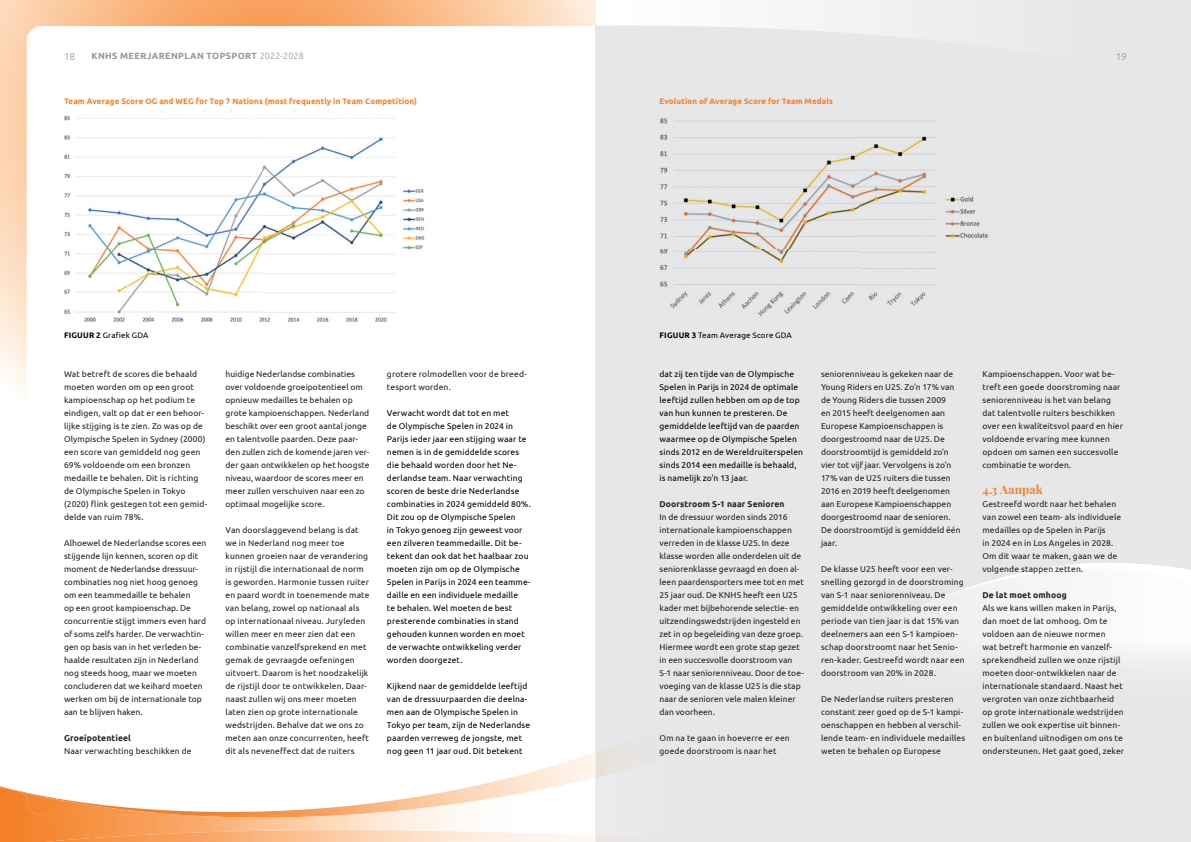
<style>
.page{position:relative;width:1191px;height:842px;background:#fff}
.page>*{position:absolute;margin:0;border:0;box-sizing:border-box;transform-origin:0 0}
.t1{font:700 12px "Playfair Display";letter-spacing:.02em;color:#f48026}
.t2{font:300 10px "Ubuntu";color:#939598}
.t3{font:700 9px "Ubuntu";letter-spacing:.045em;color:#939598}
.t4{font:8.5px/13px "Ubuntu";letter-spacing:.01em;color:#231f20}
.t5{font:8.5px/13px "Ubuntu";letter-spacing:.015em;color:#000001}
.t6{font:700 8.5px "Ubuntu";letter-spacing:.015em;color:#231f20}
.t7{font:700 8px "Ubuntu";letter-spacing:.02em;color:#f48026}
.t8{font:8px "Ubuntu";letter-spacing:.015em;color:#000001}
.s1{font-weight:300}
.s2{font-weight:700}
</style>
<div class="page">
<svg style="left:0;top:0;width:595px;height:390px;background:#fbc89e"></svg>
<svg style="left:27px;top:26px;width:568px;height:364px"></svg>
<div style="left:595px;top:0;width:596px;height:842px;background:#e6e7e9"></div>
<img style="left:514px;top:753px;width:81px;height:24px">
<img style="left:0;top:787px;width:462px;height:55px">
<img style="left:27px;top:777px;width:567px;height:38px">
<img style="left:44px;top:830px;width:551px;height:12px">
<div style="left:983px;top:635px;width:208px;height:24px;background:#f3f4f4"></div>
<svg style="left:870px;top:563px;width:321px;height:72px"></svg>
<svg style="left:596px;top:0;width:288px;height:35px"></svg>
<img style="left:64px;top:110px;width:363px;height:212px">
<img style="left:660px;top:118px;width:329px;height:198px">
<p class="t2" style="left:64px;top:50px;width:13px">18</p>
<p class="t3" style="left:91px;top:51px;width:214px">KNHS MEERJARENPLAN TOPSPORT <span class="s1">2022-2028</span></p>
<p class="t2" style="left:1116px;top:50px;width:12px">19</p>
<p class="t7" style="left:64px;top:96px;width:354px">Team Average Score OG and WEG for Top 7 Nations (most frequently in Team Competition)</p>
<p class="t7" style="left:659px;top:96px;width:175px">Evolution of Average Score for Team Medals</p>
<p class="t8" style="left:64px;top:330px;width:86px"><span class="s2">FIGUUR 2</span> Grafiek GDA</p>
<p class="t8" style="left:659px;top:330px;width:134px"><span class="s2">FIGUUR 3</span> Team Average Score GDA</p>
<p class="t4" style="left:64px;top:367px;width:145px">Wat betreft de scores die behaald moeten worden om op een groot kampioenschap op het podium te eindigen, valt op dat er een behoor&shy;lijke stijging is te zien. Zo was op de<br>Olympische Spelen in Sydney (2000) een score van gemiddeld nog geen<br>69% voldoende om een bronzen medaille te behalen. Dit is richting de Olympische Spelen in Tokyo (2020) flink gestegen tot een gemid&shy;delde van ruim 78%.</p>
<p class="t4" style="left:64px;top:536px;width:144px">Alhoewel de Nederlandse scores een stijgende lijn kennen, scoren op dit moment de Nederlandse dressuur&shy;combinaties nog niet hoog genoeg om een teammedaille te behalen<br>op een groot kampioenschap. De concurrentie stijgt immers even hard of soms zelfs harder. De verwachtin&shy;gen op basis van in het verleden be&shy;haalde resultaten zijn in Nederland nog steeds hoog, maar we moeten concluderen dat we keihard moeten werken om bij de internationale top aan te blijven haken.</p>
<p class="t6" style="left:64px;top:733px;width:68px">Groeipotentieel</p>
<p class="t4" style="left:64px;top:744px;width:129px">Naar verwachting beschikken de</p>
<p class="t4" style="left:225px;top:367px;width:146px">huidige Nederlandse combinaties over voldoende groeipotentieel om opnieuw medailles te behalen op grote kampioenschappen. Nederland beschikt over een groot aantal jonge en talentvolle paarden. Deze paar&shy;den zullen zich de komende jaren ver&shy;der gaan ontwikkelen op het hoogste niveau, waardoor de scores meer en meer zullen verschuiven naar een zo optimaal mogelijke score.</p>
<p class="t4" style="left:225px;top:523px;width:145px">Van doorslaggevend belang is dat we in Nederland nog meer toe kunnen groeien naar de verandering in rijstijl die internationaal de norm is geworden. Harmonie tussen ruiter en paard wordt in toenemende mate van belang, zowel op nationaal als op internationaal niveau. Juryleden willen meer en meer zien dat een combinatie vanzelfsprekend en met gemak de gevraagde oefeningen uitvoert. Daarom is het noodzakelijk de rijstijl door te ontwikkelen. Daar&shy;naast zullen wij ons meer moeten laten zien op grote internationale wedstrijden. Behalve dat we ons zo meten aan onze concurrenten, heeft dit als neveneffect dat de ruiters</p>
<p class="t4" style="left:387px;top:367px;width:141px">grotere rolmodellen voor de breed&shy;tesport worden.</p>
<p class="t5" style="left:387px;top:406px;width:145px">Verwacht wordt dat tot en met<br>de Olympische Spelen in 2024 in<br>Parijs ieder jaar een stijging waar te nemen is in de gemiddelde scores die behaald worden door het Ne&shy;derlandse team. Naar verwachting scoren de beste drie Nederlandse combinaties in 2024 gemiddeld 80%.<br>Dit zou op de Olympische Spelen<br>in Tokyo genoeg zijn geweest voor een zilveren teammedaille. Dit be&shy;tekent dan ook dat het haalbaar zou moeten zijn om op de Olympische<br>Spelen in Parijs in 2024 een teamme&shy;daille en een individuele medaille<br>te behalen. Wel moeten de best presterende combinaties in stand gehouden kunnen worden en moet de verwachte ontwikkeling verder worden doorgezet.</p>
<p class="t5" style="left:387px;top:679px;width:145px">Kijkend naar de gemiddelde leeftijd van de dressuurpaarden die deelna&shy;men aan de Olympische Spelen in Tokyo per team, zijn de Nederlandse paarden verreweg de jongste, met nog geen 11 jaar oud. Dit betekent</p>
<p class="t5" style="left:659px;top:367px;width:145px">dat zij ten tijde van de Olympische Spelen in Parijs in 2024 de optimale leeftijd zullen hebben om op de top van hun kunnen te presteren. De gemiddelde leeftijd van de paarden waarmee op de Olympische Spelen sinds 2012 en de Wereldruiterspelen sinds 2014 een medaille is behaald, is namelijk zo’n 13 jaar.</p>
<p class="t6" style="left:659px;top:499px;width:127px">Doorstroom S-1 naar Senioren</p>
<p class="t4" style="left:659px;top:510px;width:146px">In de dressuur worden sinds 2016 internationale kampioenschappen verreden in de klasse U25. In deze klasse worden alle onderdelen uit de seniorenklasse gevraagd en doen al&shy;leen paardensporters mee tot en met 25 jaar oud. De KNHS heeft een U25 kader met bijbehorende selectie- en uitzendingswedstrijden ingesteld en zet in op begeleiding van deze groep.<br>Hiermee wordt een grote stap gezet in een succesvolle doorstroom van S-1 naar seniorenniveau. Door de toe&shy;voeging van de klasse U25 is die stap naar de senioren vele malen kleiner dan voorheen.</p>
<p class="t4" style="left:659px;top:731px;width:132px">Om na te gaan in hoeverre er een goede doorstroom is naar het</p>
<p class="t4" style="left:821px;top:367px;width:141px">seniorenniveau is gekeken naar de<br>Young Riders en U25. Zo’n 17% van de Young Riders die tussen 2009<br>en 2015 heeft deelgenomen aan<br>Europese Kampioenschappen is doorgestroomd naar de U25. De doorstroomtijd is gemiddeld zo’n vier tot vijf jaar. Vervolgens is zo’n<br>17% van de U25 ruiters die tussen<br>2016 en 2019 heeft deelgenomen aan Europese Kampioenschappen doorgestroomd naar de senioren.<br>De doorstroomtijd is gemiddeld één jaar.</p>
<p class="t4" style="left:821px;top:562px;width:145px">De klasse U25 heeft voor een ver&shy;snelling gezorgd in de doorstroming van S-1 naar seniorenniveau. De gemiddelde ontwikkeling over een periode van tien jaar is dat 15% van deelnemers aan een S-1 kampioen&shy;schap doorstroomt naar het Senio&shy;ren-kader. Gestreefd wordt naar een doorstroom van 20% in 2028.</p>
<p class="t4" style="left:821px;top:692px;width:146px">De Nederlandse ruiters presteren constant zeer goed op de S-1 kampi&shy;oenschappen en hebben al verschil&shy;lende team- en individuele medailles weten te behalen op Europese</p>
<p class="t4" style="left:982px;top:367px;width:142px">Kampioenschappen. Voor wat be&shy;treft een goede doorstroming naar seniorenniveau is het van belang dat talentvolle ruiters beschikken over een kwaliteitsvol paard en hier voldoende ervaring mee kunnen opdoen om samen een succesvolle combinatie te worden.</p>
<h1 class="t1" style="left:982px;top:480px;width:62px">4.3 Aanpak</h1>
<p class="t4" style="left:982px;top:497px;width:140px">Gestreefd wordt naar het behalen van zowel een team- als individuele medailles op de Spelen in Parijs<br>in 2024 en in Los Angeles in 2028.<br>Om dit waar te maken, gaan we de volgende stappen zetten.</p>
<p class="t6" style="left:982px;top:590px;width:86px">De lat moet omhoog</p>
<p class="t4" style="left:982px;top:601px;width:143px">Als we kans willen maken in Parijs, dan moet de lat omhoog. Om te voldoen aan de nieuwe normen<br>wat betreft harmonie en vanzelf&shy;sprekendheid zullen we onze rijstijl moeten door-ontwikkelen naar de internationale standaard. Naast het vergroten van onze zichtbaarheid op grote internationale wedstrijden zullen we ook expertise uit binnen&shy;en buitenland uitnodigen om ons te ondersteunen. Het gaat goed, zeker</p>
</div>
